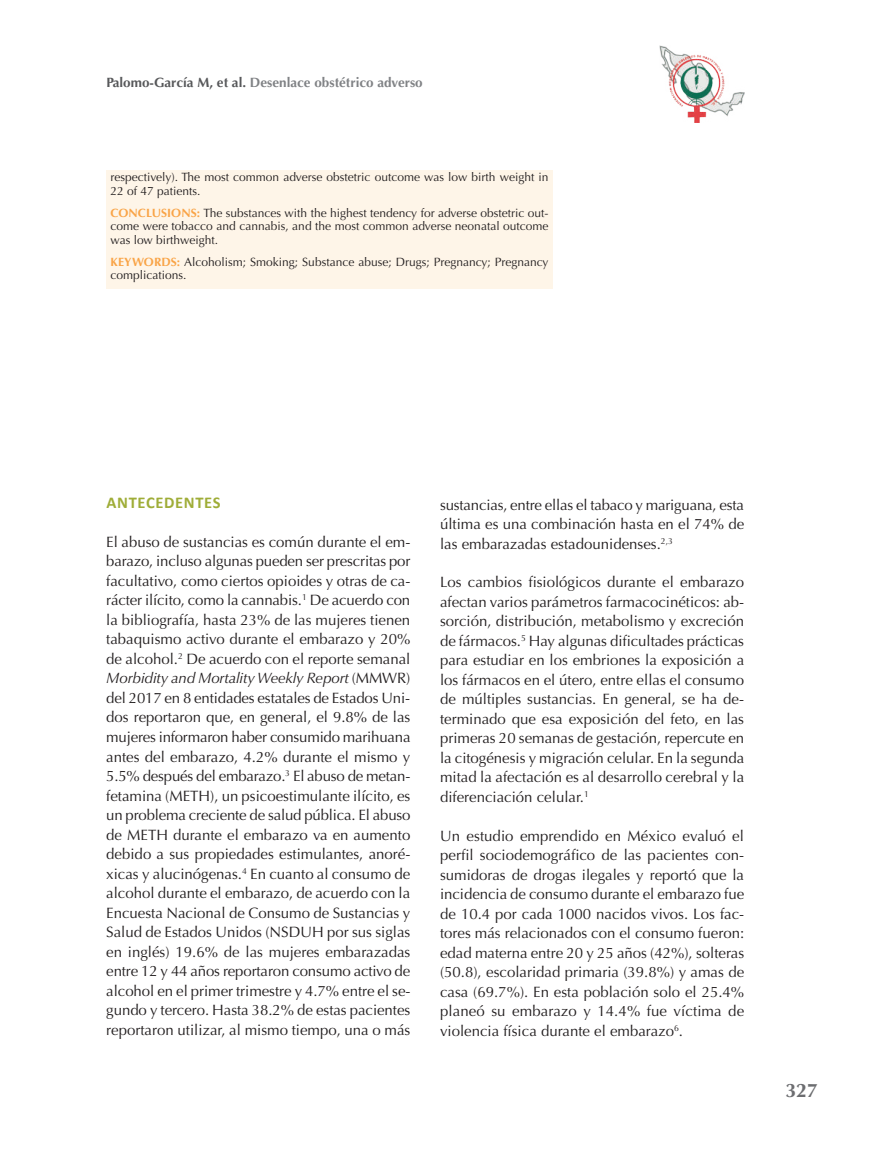
<style>
.page{position:relative;width:893px;height:1149px;background:#fff}
.page>*{position:absolute;margin:0;border:0;box-sizing:border-box;transform-origin:0 0}
.t1{font:700 19.5px "Optima";color:#6c6d70}
.t2{font:700 16.5px "Calibri";letter-spacing:.04em;color:#9fad38}
.t3{font:15px/19.5px "Optima";color:#231f20;text-align:justify}
.t4{font:700 13.5px "Optima";color:#808285}
.t5{font:12px/13.5px "Optima";color:#231f20}
.s1{color:#57585a}
.s2{font-weight:700;color:#f9a447}
.s3{font-style:italic}
</style>
<div class="page">
<div style="left:106px;top:170px;width:447px;height:118px;background:#fef5e8"></div>
<img style="left:659px;top:46px;width:85px;height:76px">
<p class="t4" style="left:107px;top:75px;width:318px"><span class="s1">Palomo-García M, et al.</span> Desenlace obstétrico adverso</p>
<p class="t5" style="left:111px;top:170px;width:439px">respectively). The most common adverse obstetric outcome was low birth weight in<br>22 of 47 patients.</p>
<p class="t5" style="left:111px;top:206px;width:439px;text-align:justify"><span class="s2">CONCLUSIONS:</span> The substances with the highest tendency for adverse obstetric out&shy;come were tobacco and cannabis, and the most common adverse neonatal outcome was low birthweight.</p>
<p class="t5" style="left:111px;top:255px;width:439px"><span class="s2">KEYWORDS:</span> Alcoholism; Smoking; Substance abuse; Drugs; Pregnancy; Pregnancy complications.</p>
<p class="t2" style="left:107px;top:491px;width:115px">ANTECEDENTES</p>
<p class="t3" style="left:106px;top:532px;width:306px">El abuso de sustancias es común durante el em&shy;barazo, incluso algunas pueden ser prescritas por facultativo, como ciertos opioides y otras de ca&shy;rácter ilícito, como la cannabis.<sup>1</sup> De acuerdo con la bibliografía, hasta 23% de las mujeres tienen tabaquismo activo durante el embarazo y 20% de alcohol.<sup>2</sup> De acuerdo con el reporte semanal <span class="s3">Morbidity and Mortality Weekly Report</span> (MMWR) del 2017 en 8 entidades estatales de Estados Uni&shy;dos reportaron que, en general, el 9.8% de las mujeres informaron haber consumido marihuana antes del embarazo, 4.2% durante el mismo y 5.5% después del embarazo.<sup>3</sup> El abuso de metan&shy;fetamina (METH), un psicoestimulante ilícito, es un problema creciente de salud pública. El abuso de METH durante el embarazo va en aumento debido a sus propiedades estimulantes, anoré&shy;xicas y alucinógenas.<sup>4</sup> En cuanto al consumo de alcohol durante el embarazo, de acuerdo con la Encuesta Nacional de Consumo de Sustancias y Salud de Estados Unidos (NSDUH por sus siglas en inglés) 19.6% de las mujeres embarazadas entre 12 y 44 años reportaron consumo activo de alcohol en el primer trimestre y 4.7% entre el se&shy;gundo y tercero. Hasta 38.2% de estas pacientes reportaron utilizar, al mismo tiempo, una o más</p>
<p class="t3" style="left:440px;top:495px;width:306px">sustancias, entre ellas el tabaco y mariguana, esta última es una combinación hasta en el 74% de las embarazadas estadounidenses.<sup>2,3</sup></p>
<p class="t3" style="left:440px;top:572px;width:306px">Los cambios fisiológicos durante el embarazo afectan varios parámetros farmacocinéticos: ab&shy;sorción, distribución, metabolismo y excreción de fármacos.<sup>5</sup> Hay algunas dificultades prácticas para estudiar en los embriones la exposición a los fármacos en el útero, entre ellas el consumo de múltiples sustancias. En general, se ha de&shy;terminado que esa exposición del feto, en las primeras 20 semanas de gestación, repercute en la citogénesis y migración celular. En la segunda mitad la afectación es al desarrollo cerebral y la diferenciación celular.<sup>1</sup></p>
<p class="t3" style="left:440px;top:825px;width:306px">Un estudio emprendido en México evaluó el perfil sociodemográfico de las pacientes con&shy;sumidoras de drogas ilegales y reportó que la incidencia de consumo durante el embarazo fue de 10.4 por cada 1000 nacidos vivos. Los fac&shy;tores más relacionados con el consumo fueron: edad materna entre 20 y 25 años (42%), solteras (50.8), escolaridad primaria (39.8%) y amas de casa (69.7%). En esta población solo el 25.4% planeó su embarazo y 14.4% fue víctima de violencia física durante el embarazo<sup>6</sup>.</p>
<h1 class="t1" style="left:785px;top:1079px;width:34px">327</h1>
</div>
